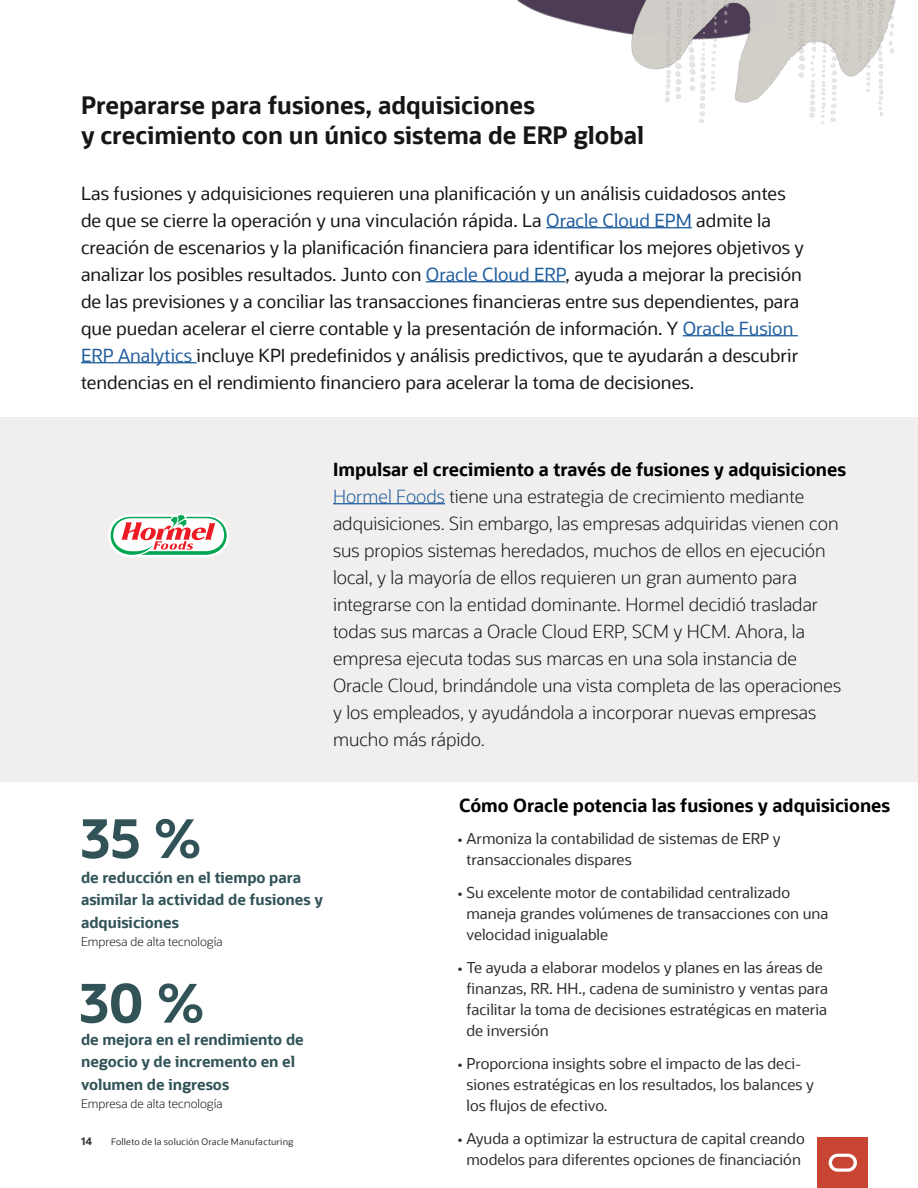
<style>
.page{position:relative;width:918px;height:1188px;background:#fff}
.page>*{position:absolute;margin:0;border:0;box-sizing:border-box;transform-origin:0 0}
.Component_Small_Stat{font:700 54px "Oracle Sans";color:#315357}
.A__Subhead_chapters{font:700 24px/30px "Oracle Sans";color:#171615}
.A__Body_Text{font:18px/27px "Oracle Sans";color:#171615}
.A__Body_Text_Bullets{font:300 18px/27px "Oracle Sans";color:#171615}
.A___Bullets_Header{font:700 18px "Oracle Sans";color:#000}
.A___Bullets_copy{font:15px/21px "Oracle Sans";color:#312d2a}
.Component_Body_Bold{font:700 15px/22.5px "Oracle Sans";color:#315357}
.Component_Body_Bold-2{font:300 12px "Oracle Sans";color:#171615}
.t1{font:700 10.5px "Oracle Sans";color:#333}
.t2{font:9px "Oracle Sans";letter-spacing:.02em;color:#333}
.s1{color:#215e9e}
</style>
<div class="page">
<div style="left:0;top:417px;width:918px;height:365px;background:#f1efed"></div>
<svg style="left:108px;top:514px;width:121px;height:43px;background:#d6cabf"></svg>
<hr style="left:81px;top:362px;width:116px;height:1px;background:#215e9e">
<hr style="left:333px;top:503px;width:112px;height:1px;background:#215e9e">
<img style="left:517px;top:0;width:175px;height:229px">
<img style="left:557px;top:0;width:339px;height:178px">
<div style="left:818px;top:1137px;width:50px;height:51px;background:#c84534"></div>
<svg style="left:829px;top:1154px;width:28px;height:18px"></svg>
<p class="A__Subhead_chapters" style="left:81px;top:91px;width:565px">Prepararse para fusiones, adquisiciones<br>y crecimiento con un único sistema de ERP global</p>
<p class="A__Body_Text" style="left:81px;top:180px;width:724px">Las fusiones y adquisiciones requieren una planificación y un análisis cuidadosos antes de que se cierre la operación y una vinculación rápida. La <span class="s1">Oracle Cloud EPM</span> admite la creación de escenarios y la planificación financiera para identificar los mejores objetivos y analizar los posibles resultados. Junto con <span class="s1">Oracle Cloud ERP</span>, ayuda a mejorar la precisión de las previsiones y a conciliar las transacciones financieras entre sus dependientes, para que puedan acelerar el cierre contable y la presentación de información. Y <span class="s1">Oracle Fusion ERP Analytics</span> incluye KPI predefinidos y análisis predictivos, que te ayudarán a descubrir tendencias en el rendimiento financiero para acelerar la toma de decisiones.</p>
<p class="A___Bullets_Header" style="left:333px;top:458px;width:515px">Impulsar el crecimiento a través de fusiones y adquisiciones</p>
<p class="A__Body_Text_Bullets" style="left:333px;top:483px;width:510px"><span class="s1">Hormel Foods</span> tiene una estrategia de crecimiento mediante adquisiciones. Sin embargo, las empresas adquiridas vienen con sus propios sistemas heredados, muchos de ellos en ejecución local, y la mayoría de ellos requieren un gran aumento para integrarse con la entidad dominante. Hormel decidió trasladar todas sus marcas a Oracle Cloud ERP, SCM y HCM. Ahora, la empresa ejecuta todas sus marcas en una sola instancia de Oracle Cloud, brindándole una vista completa de las operaciones y los empleados, y ayudándola a incorporar nuevas empresas mucho más rápido.</p>
<p class="Component_Small_Stat" style="left:81px;top:804px;width:122px">35 %</p>
<p class="Component_Body_Bold" style="left:81px;top:866px;width:243px">de reducción en el tiempo para asimilar la actividad de fusiones y adquisiciones</p>
<p class="Component_Body_Bold-2" style="left:81px;top:934px;width:143px">Empresa de alta tecnología</p>
<p class="Component_Small_Stat" style="left:80px;top:969px;width:126px">30 %</p>
<p class="Component_Body_Bold" style="left:81px;top:1028px;width:224px">de mejora en el rendimiento de negocio y de incremento en el volumen de ingresos</p>
<p class="Component_Body_Bold-2" style="left:81px;top:1096px;width:143px">Empresa de alta tecnología</p>
<p class="t1" style="left:81px;top:1135px;width:13px">14</p>
<p class="t2" style="left:111px;top:1137px;width:184px">Folleto de la solución Oracle Manufacturing</p>
<p class="A___Bullets_Header" style="left:459px;top:794px;width:433px">Cómo Oracle potencia las fusiones y adquisiciones</p>
<p class="A___Bullets_copy" style="left:466px;top:828px;width:316px;text-indent:-9px">• Armoniza la contabilidad de sistemas de ERP y transaccionales dispares</p>
<p class="A___Bullets_copy" style="left:466px;top:882px;width:364px;text-indent:-9px">• Su excelente motor de contabilidad centralizado maneja grandes volúmenes de transacciones con una velocidad inigualable</p>
<p class="A___Bullets_copy" style="left:466px;top:957px;width:363px;text-indent:-9px">• Te ayuda a elaborar modelos y planes en las áreas de finanzas, RR. HH., cadena de suministro y ventas para facilitar la toma de decisiones estratégicas en materia de inversión</p>
<p class="A___Bullets_copy" style="left:466px;top:1053px;width:349px;text-indent:-9px">• Proporciona insights sobre el impacto de las deci&shy;siones estratégicas en los resultados, los balances y los flujos de efectivo.</p>
<p class="A___Bullets_copy" style="left:458px;top:1128px;width:349px;text-align:center">• Ayuda a optimizar la estructura de capital creando modelos para diferentes opciones de financiación</p>
</div>
